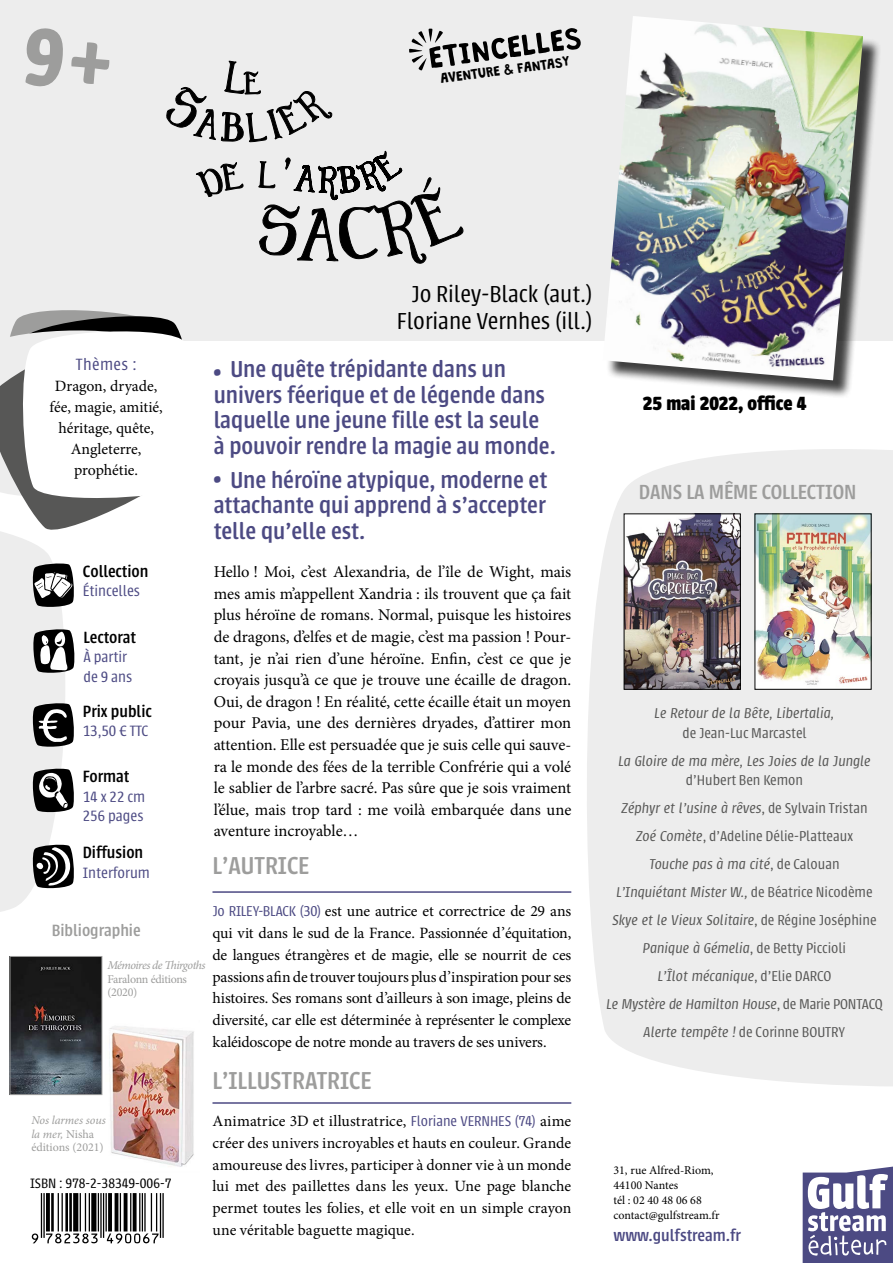
<style>
.page{position:relative;width:893px;height:1263px;background:#fff}
.page>*{position:absolute;margin:0;border:0;box-sizing:border-box;transform-origin:0 0}
.t1{font:500 27px "Urbana";color:#9d9d9c}
.t2{font:500 25.5px/25.5px "Urbana";color:#4c4a83}
.t3{font:300 25.5px/27.3px "Urbana";color:#000;text-align:center}
.t4{font:500 22.5px "Urbana";color:#9d9d9c}
.t5{font:700 21px "Urbana";color:#000}
.t6{font:500 18px "Urbana";color:#000}
.t7{font:500 18px "Urbana";color:#4c4a83}
.t8{font:500 18px "Urbana";color:#9d9d9c}
.t9{font:300 18px "Urbana";letter-spacing:.025em;color:#4c4a83}
.t10{font:16.5px/21.6px "Minion Pro";letter-spacing:-.01em;color:#000;text-align:justify}
.t11{font:300 16.5px/19.5px "Urbana";color:#4c4a83}
.t12{font:15.75px/21.8px "Minion Pro";letter-spacing:-.005em;color:#000;text-align:justify}
.t13{font:300 15.75px/28px "Urbana";color:#575756;text-align:center}
.t14{font:italic 300 15.75px "Urbana";color:#575756}
.t15{font:300 15px "Urbana";color:#000}
.t16{font:12px/15px "Minion Pro";color:#000}
.t17{font:italic 12px/13.5px "Minion Pro";letter-spacing:-.005em;color:#9d9d9c}
.t18{font:12px/13.5px "Minion Pro";letter-spacing:-.025em;color:#9d9d9c}
.t19{font:italic 12px "Minion Pro";letter-spacing:-.035em;color:#9d9d9c}
.t20{font:12px "Granstander Clean";color:#000}
.s1{font-family:"Urbana";font-weight:300;color:#4c4a83}
.s2{font-style:normal}
.s3{font-family:"Urbana";font-weight:300;color:#4c4983}
.s4{font-style:italic}
</style>
<div class="page">
<svg style="left:587px;top:449px;width:306px;height:637px;background:#ececec"></svg>
<div style="left:0;top:0;width:893px;height:340px;background:#ededed"></div>
<div style="left:605px;top:19px;width:276px;height:380px;background:#000;opacity:.75"></div>
<img style="left:603px;top:16px;width:260px;height:364px">
<svg style="left:0;top:310px;width:208px;height:602px"></svg>
<svg style="left:803px;top:1166px;width:90px;height:97px"></svg>
<hr style="left:212px;top:891px;width:359px;height:2px;background:#4c4a83">
<hr style="left:212px;top:1102px;width:359px;height:2px;background:#4c4a83">
<img style="left:757px;top:516px;width:112px;height:171px">
<img style="left:626px;top:516px;width:112px;height:171px">
<div style="left:624px;top:514px;width:116px;height:175px;border:1px solid #000"></div>
<svg style="left:32px;top:1193px;width:132px;height:50px"></svg>
<img style="left:12px;top:958px;width:88px;height:135px">
<div style="left:10px;top:956px;width:92px;height:139px;border:1px solid #9d9d9c"></div>
<img style="left:109px;top:1026px;width:85px;height:141px">
<svg style="left:166px;top:28px;width:415px;height:236px"></svg>
<p class="t20" style="left:439px;top:72px;width:132px;rotate:-8deg">AVENTURE &amp; FANTASY</p>
<p class="t9" style="left:76px;top:355px;width:62px">Thèmes :</p>
<p class="t12" style="left:50px;top:376px;width:115px;line-height:21px;text-align:center">Dragon, dryade, fée, magie, amitié, héritage, quête,<br>Angleterre, prophétie.</p>
<p class="t6" style="left:83px;top:562px;width:67px">Collection</p>
<p class="t11" style="left:83px;top:582px;width:59px">Étincelles</p>
<p class="t6" style="left:83px;top:627px;width:54px">Lectorat</p>
<p class="t11" style="left:83px;top:648px;width:50px">À partir de 9 ans</p>
<p class="t6" style="left:83px;top:701px;width:70px">Prix public</p>
<p class="t11" style="left:83px;top:721px;width:67px">13,50 € TTC</p>
<p class="t6" style="left:83px;top:767px;width:48px">Format</p>
<p class="t11" style="left:83px;top:787px;width:64px">14 x 22 cm<br>256 pages</p>
<p class="t6" style="left:83px;top:843px;width:62px">Diffusion</p>
<p class="t11" style="left:83px;top:863px;width:68px">Interforum</p>
<h2 class="t3" style="left:397px;top:280px;width:197px">Jo Riley-Black (aut.)<br>Floriane Vernhes (ill.)</h2>
<h2 class="t2" style="left:214px;top:357px;width:344px">• Une quête trépidante dans un univers féerique et de légende dans laquelle une jeune fille est la seule à pouvoir rendre la magie au monde.</h2>
<h2 class="t2" style="left:214px;top:467px;width:335px;text-align:justify">• Une héroïne atypique, moderne et attachante qui apprend à s’accepter telle qu’elle est.</h2>
<p class="t10" style="left:214px;top:561px;width:359px">Hello ! Moi, c’est Alexandria, de l’île de Wight, mais mes amis m’appellent Xandria : ils trouvent que ça fait plus héroïne de romans. Normal, puisque les histoires de dragons, d’elfes et de magie, c’est ma passion ! Pour&shy;tant, je n’ai rien d’une héroïne. Enfin, c’est ce que je croyais jusqu’à ce que je trouve une écaille de dragon.<br>Oui, de dragon ! En réalité, cette écaille était un moyen pour Pavia, une des dernières dryades, d’attirer mon attention. Elle est persuadée que je suis celle qui sauve&shy;ra le monde des fées de la terrible Confrérie qui a volé le sablier de l’arbre sacré. Pas sûre que je sois vraiment l’élue, mais trop tard : me voilà embarquée dans une aventure incroyable…</p>
<h1 class="t1" style="left:212px;top:851px;width:98px">L’AUTRICE</h1>
<p class="t12" style="left:212px;top:900px;width:360px"><span class="s1">Jo RILEY-BLACK (30)</span> est une autrice et correctrice de 29 ans qui vit dans le sud de la France. Passionnée d’équitation, de langues étrangères et de magie, elle se nourrit de ces passions afin de trouver toujours plus d’inspiration pour ses histoires. Ses romans sont d’ailleurs à son image, pleins de diversité, car elle est déterminée à représenter le complexe kaléidoscope de notre monde au travers de ses univers.</p>
<p class="t8" style="left:52px;top:921px;width:90px">Bibliographie</p>
<p class="t19" style="left:107px;top:957px;width:100px">Mémoires de Thirgoths</p>
<p class="t18" style="left:107px;top:972px;width:81px">Faralonn éditions (2020)</p>
<p class="t17" style="left:31px;top:1114px;width:76px">Nos larmes sous la mer, <span class="s2">Nisha éditions (2021)</span></p>
<p class="t15" style="left:30px;top:1175px;width:143px">ISBN : 978-2-38349-006-7</p>
<h1 class="t1" style="left:212px;top:1065px;width:160px">L’ILLUSTRATRICE</h1>
<p class="t12" style="left:212px;top:1110px;width:360px">Animatrice 3D et illustratrice, <span class="s3">Floriane VERNHES (74)</span> aime créer des univers incroyables et hauts en couleur. Grande amoureuse des livres, participer à donner vie à un monde lui met des paillettes dans les yeux. Une page blanche permet toutes les folies, et elle voit en un simple crayon une véritable baguette magique.</p>
<h3 class="t5" style="left:643px;top:391px;width:165px">25 mai 2022, office 4</h3>
<h3 class="t4" style="left:639px;top:480px;width:219px">DANS LA MÊME COLLECTION</h3>
<p class="t14" style="left:655px;top:705px;width:181px">Le Retour de la Bête, Libertalia,</p>
<p class="t13" style="left:682px;top:719px;width:126px">de Jean-Luc Marcastel</p>
<p class="t14" style="left:618px;top:753px;width:254px">La Gloire de ma mère, Les Joies de la Jungle</p>
<p class="t13" style="left:606px;top:766px;width:278px">d’Hubert Ben Kemon<br><span class="s4">Zéphyr et l’usine à rêves</span>, de Sylvain Tristan<br><span class="s4">Zoé Comète</span>, d’Adeline Délie-Platteaux<br><span class="s4">Touche pas à ma cité</span>, de Calouan<br><span class="s4">L’Inquiétant Mister W.,</span> de Béatrice Nicodème <span class="s4">Skye et le Vieux Solitaire</span>, de Régine Joséphine <span class="s4">Panique à Gémelia</span>, de Betty Piccioli<br><span class="s4">L’Îlot mécanique</span>, d’Elie DARCO<br><span class="s4">Le Mystère de Hamilton House</span>, de Marie PONTACQ <span class="s4">Alerte tempête !</span> de Corinne BOUTRY</p>
<p class="t16" style="left:613px;top:1163px;width:108px">31, rue Alfred-Riom,<br>44100 Nantes<br>tél : 02 40 48 06 68 contact@gulfstream.fr</p>
<p class="t7" style="left:613px;top:1226px;width:129px">www.gulfstream.fr</p>
</div>
